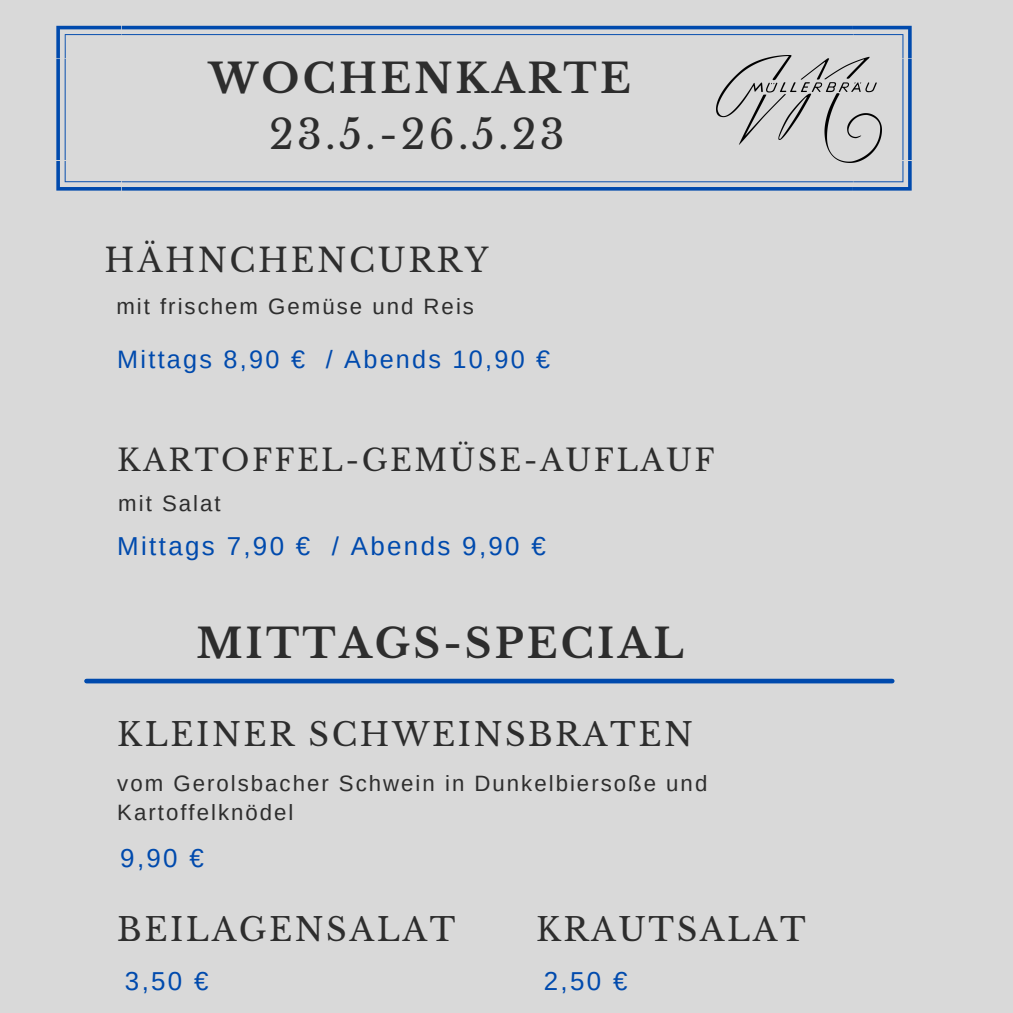
<style>
.page{position:relative;width:1013px;height:1013px;background:#fff}
.page>*{position:absolute;margin:0;border:0;box-sizing:border-box;transform-origin:0 0}
.t1{font:700 40.25px "Libre Baskerville";letter-spacing:.08em;color:#2d2d2d}
.t2{font:40.25px "Libre Baskerville";color:#2d2d2d}
.t3{font:32.5px "Libre Baskerville";letter-spacing:.08em;color:#2d2d2d}
.t4{font:31.88px "Libre Baskerville";letter-spacing:.08em;color:#2d2d2d}
.t5{font:30px "Libre Baskerville";letter-spacing:.08em;color:#2d2d2d}
.t6{font:25.88px "Arimo";letter-spacing:.09em;color:#004aad}
.t7{font:25.25px "Arimo";letter-spacing:.09em;color:#004aad}
.t8{font:22.25px/29.6px "Arimo";letter-spacing:.09em;color:#2d2d2d}
</style>
<div class="page">
<div style="left:0;top:0;width:1012px;height:1012px;background:#d9d9d9"></div>
<svg style="left:56px;top:26px;width:855px;height:165px"></svg>
<img style="left:716px;top:55px;width:165px;height:107px">
<div style="left:86px;top:678px;width:806px;height:5px;background:#004aad"></div>
<p class="t1" style="left:209px;top:54px;width:423px">WOCHENKARTE</p>
<p class="t2" style="left:269px;top:110px;width:297px">23.5.-26.5.23</p>
<p class="t3" style="left:105px;top:240px;width:385px">HÄHNCHENCURRY</p>
<p class="t8" style="left:116px;top:291px;width:359px">mit frischem Gemüse und Reis</p>
<p class="t7" style="left:117px;top:345px;width:434px">Mittags 8,90 € / Abends 10,90 €</p>
<p class="t5" style="left:117px;top:442px;width:598px">KARTOFFEL-GEMÜSE-AUFLAUF</p>
<p class="t8" style="left:118px;top:488px;width:104px">mit Salat</p>
<p class="t6" style="left:117px;top:531px;width:430px">Mittags 7,90 € / Abends 9,90 €</p>
<p class="t1" style="left:196px;top:619px;width:489px">MITTAGS-SPECIAL</p>
<p class="t4" style="left:117px;top:714px;width:577px">KLEINER SCHWEINSBRATEN</p>
<p class="t8" style="left:117px;top:768px;width:591px">vom Gerolsbacher Schwein in Dunkelbiersoße und<br>Kartoffelknödel</p>
<p class="t6" style="left:120px;top:843px;width:85px">9,90 €</p>
<p class="t4" style="left:117px;top:910px;width:339px">BEILAGENSALAT</p>
<p class="t6" style="left:125px;top:966px;width:85px">3,50 €</p>
<p class="t4" style="left:536px;top:910px;width:271px">KRAUTSALAT</p>
<p class="t6" style="left:544px;top:966px;width:85px">2,50 €</p>
</div>
